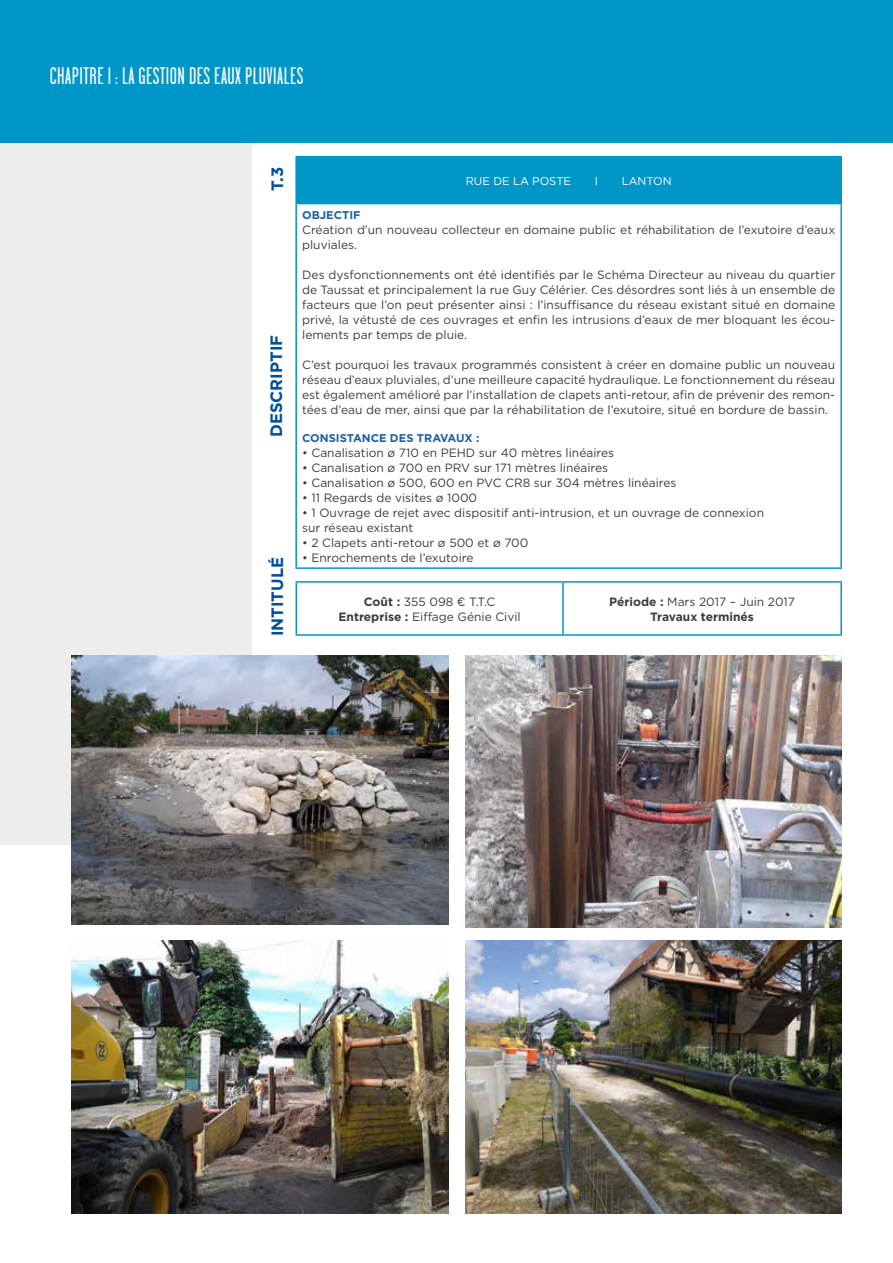
<style>
.page{position:relative;width:893px;height:1263px;background:#fff}
.page>*{position:absolute;margin:0;border:0;box-sizing:border-box;transform-origin:0 0}
.t1{font:24px "Garage Gothic";letter-spacing:.02em;color:#fff}
.t2{font:700 16.5px "Gotham";color:#004f9f}
.t3{font:12px/15px "Gotham";color:#3c3c3b}
.t4{font:700 12px/15px "Gotham";color:#3c3c3b;text-align:center}
.t5{font:700 11.25px "Gotham";color:#1a61a8}
.t6{font:11.25px "Gotham";color:#fff}
.s1{font-weight:700}
.s2{font-weight:400}
</style>
<div class="page">
<div style="left:0;top:134px;width:252px;height:710px;background:#ededed"></div>
<div style="left:0;top:0;width:893px;height:143px;background:#0097c8"></div>
<div style="left:296px;top:157px;width:545px;height:47px;background:#0097c8"></div>
<hr style="left:295px;top:157px;width:2px;height:46px;background:#0097c8">
<hr style="left:295px;top:156px;width:547px;height:1px;background:#0097c8">
<hr style="left:840px;top:157px;width:2px;height:46px;background:#0097c8">
<hr style="left:295px;top:204px;width:2px;height:363px;background:#0097c8">
<hr style="left:295px;top:203px;width:547px;height:1px;background:#0097c8">
<hr style="left:840px;top:204px;width:2px;height:363px;background:#0097c8">
<hr style="left:295px;top:567px;width:547px;height:2px;background:#0097c8">
<hr style="left:296px;top:583px;width:1px;height:51px;background:#0097c8">
<hr style="left:296px;top:581px;width:267px;height:2px;background:#0097c8">
<hr style="left:563px;top:581px;width:279px;height:2px;background:#0097c8">
<hr style="left:562px;top:583px;width:2px;height:51px;background:#0097c8">
<hr style="left:840px;top:583px;width:2px;height:51px;background:#0097c8">
<hr style="left:296px;top:634px;width:267px;height:2px;background:#0097c8">
<hr style="left:563px;top:634px;width:279px;height:2px;background:#0097c8">
<img style="left:72px;top:655px;width:376px;height:270px">
<img style="left:72px;top:941px;width:376px;height:272px">
<img style="left:465px;top:655px;width:377px;height:273px">
<img style="left:465px;top:941px;width:377px;height:272px">
<h1 class="t1" style="left:50px;top:63px;width:255px">CHAPITRE I : LA GESTION DES EAUX PLUVIALES</h1>
<h2 class="t2" style="left:266px;top:191px;width:26px;rotate:-90deg">T.3</h2>
<p class="t6" style="left:466px;top:173px;width:107px">RUE DE LA POSTE</p>
<p class="t6" style="left:595px;top:173px;width:5px">I</p>
<p class="t6" style="left:622px;top:173px;width:51px">LANTON</p>
<h2 class="t2" style="left:265px;top:437px;width:104px;rotate:-90deg">DESCRIPTIF</h2>
<h2 class="t2" style="left:266px;top:636px;width:81px;rotate:-90deg">INTITULÉ</h2>
<p class="t5" style="left:302px;top:207px;width:60px">OBJECTIF</p>
<p class="t3" style="left:302px;top:222px;width:534px">Création d’un nouveau collecteur en domaine public et réhabilitation de l’exutoire d’eaux pluviales.</p>
<p class="t3" style="left:302px;top:267px;width:534px;text-align:justify">Des dysfonctionnements ont été identifiés par le Schéma Directeur au niveau du quartier de Taussat et principalement la rue Guy Célérier. Ces désordres sont liés à un ensemble de facteurs que l’on peut présenter ainsi : l’insuffisance du réseau existant situé en domaine privé, la vétusté de ces ouvrages et enfin les intrusions d’eaux de mer bloquant les écou&shy;lements par temps de pluie.</p>
<p class="t3" style="left:302px;top:357px;width:534px;text-align:justify">C’est pourquoi les travaux programmés consistent à créer en domaine public un nouveau réseau d’eaux pluviales, d’une meilleure capacité hydraulique. Le fonctionnement du réseau est également amélioré par l’installation de clapets anti-retour, afin de prévenir des remon&shy;tées d’eau de mer, ainsi que par la réhabilitation de l’exutoire, situé en bordure de bassin.</p>
<p class="t5" style="left:302px;top:431px;width:179px">CONSISTANCE DES TRAVAUX :</p>
<p class="t3" style="left:302px;top:445px;width:314px">• Canalisation ø 710 en PEHD sur 40 mètres linéaires</p>
<p class="t3" style="left:302px;top:460px;width:308px">• Canalisation ø 700 en PRV sur 171 mètres linéaires</p>
<p class="t3" style="left:302px;top:475px;width:376px">• Canalisation ø 500, 600 en PVC CR8 sur 304 mètres linéaires</p>
<p class="t3" style="left:302px;top:490px;width:176px">• 11 Regards de visites ø 1000</p>
<p class="t3" style="left:302px;top:505px;width:463px">• 1 Ouvrage de rejet avec dispositif anti-intrusion, et un ouvrage de connexion sur réseau existant</p>
<p class="t3" style="left:302px;top:535px;width:228px">• 2 Clapets anti-retour ø 500 et ø 700</p>
<p class="t3" style="left:302px;top:550px;width:173px">• Enrochements de l’exutoire</p>
<p class="t3" style="left:339px;top:594px;width:184px;text-align:center"><span class="s1">Coût :</span> 355 098 € T.T.C<br><span class="s1">Entreprise :</span> Eiffage Génie Civil</p>
<p class="t4" style="left:609px;top:594px;width:187px">Période : <span class="s2">Mars 2017 – Juin 2017<br></span>Travaux terminés</p>
</div>
